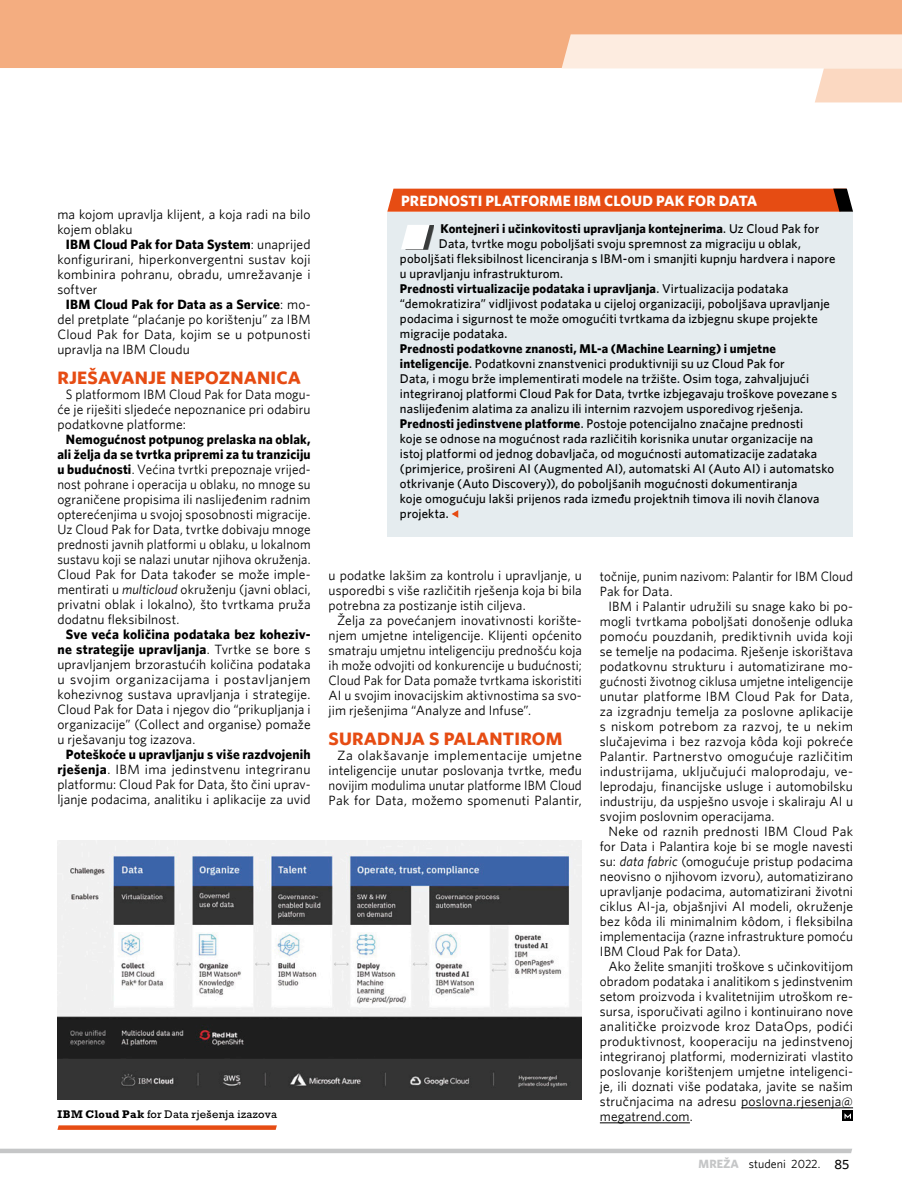
<style>
.page{position:relative;width:902px;height:1200px;background:#fff}
.page>*{position:absolute;margin:0;border:0;box-sizing:border-box;transform-origin:0 0}
.t1{font:700 18px "Whitney";letter-spacing:.01em;color:#e64c13;scale:1.04 1}
.t2{font:700 15px "Whitney";letter-spacing:.01em;color:#fff}
.t3{font:13.5px/15px "Whitney";letter-spacing:.01em;color:#000;text-align:justify}
.t4{font:13.5px/15px "Whitney";letter-spacing:.01em;color:#000;text-align:justify;scale:.96 1}
.t5{font:500 12.75px/15px "Whitney";letter-spacing:.01em;color:#000}
.t6{font:700 12.75px "Whitney";letter-spacing:.01em;color:#000}
.t7{font:12px "Whitney";color:#000}
.t8{font:11.25px "Rockwell Std";letter-spacing:.02em;color:#000}
.s1{font-weight:700}
.s2{font-style:italic}
.s3{font-weight:500}
.s4{font-weight:700;color:#c5c6c7}
.s5{font-weight:500;font-size:13.5px}
</style>
<div class="page">
<div style="left:0;top:0;width:901px;height:68px;background:#f4ad80"></div>
<svg style="left:0;top:1148px;width:852px;height:4px;background:#cecfd0"></svg>
<svg style="left:561px;top:34px;width:340px;height:68px"></svg>
<hr style="left:741px;top:1107px;width:112px;height:1px;background:#000">
<hr style="left:599px;top:1122px;width:90px;height:1px;background:#000">
<svg style="left:842px;top:1110px;width:11px;height:10px"></svg>
<svg style="left:844px;top:1112px;width:6px;height:6px"></svg>
<svg style="left:57px;top:1125px;width:220px;height:4px"></svg>
<img style="left:57px;top:840px;width:524px;height:259px">
<div style="left:387px;top:212px;width:466px;height:324px;background:#e5ecef"></div>
<svg style="left:387px;top:189px;width:466px;height:23px;background:#e04e18"></svg>
<svg style="left:451px;top:510px;width:7px;height:7px"></svg>
<div style="left:405px;top:225px;width:29px;height:24px;background:#000;opacity:.75"></div>
<svg style="left:401px;top:225px;width:28px;height:24px"></svg>
<p class="t3" style="left:57px;top:206px;width:255px">ma kojom upravlja klijent, a koja radi na bilo kojem oblaku</p>
<p class="t3" style="left:57px;top:236px;width:255px;text-indent:9px"><span class="s1">IBM Cloud Pak for Data System</span>: unaprijed konfigurirani, hiperkonvergentni sustav koji kombinira pohranu, obradu, umrežavanje i softver</p>
<p class="t3" style="left:57px;top:296px;width:255px;text-indent:9px"><span class="s1">IBM Cloud Pak for Data as a Service</span>: mo&shy;del pretplate “plaćanje po korištenju” za IBM Cloud Pak for Data, kojim se u potpunosti upravlja na IBM Cloudu</p>
<h1 class="t1" style="left:57px;top:367px;width:236px">RJEŠAVANJE NEPOZNANICA</h1>
<p class="t4" style="left:57px;top:386px;width:265px;text-indent:9px">S platformom IBM Cloud Pak for Data mogu&shy;će je riješiti sljedeće nepoznanice pri odabiru podatkovne platforme:</p>
<p class="t3" style="left:57px;top:431px;width:255px;text-indent:9px"><span class="s1">Nemogućnost potpunog prelaska na oblak, ali želja da se tvrtka pripremi za tu tranziciju u budućnosti</span>. Većina tvrtki prepoznaje vrijed&shy;nost pohrane i operacija u oblaku, no mnoge su ograničene propisima ili naslijeđenim radnim opterećenjima u svojoj sposobnosti migracije.<br>Uz Cloud Pak for Data, tvrtke dobivaju mnoge prednosti javnih platformi u oblaku, u lokalnom sustavu koji se nalazi unutar njihova okruženja.<br>Cloud Pak for Data također se može imple&shy;mentirati u <span class="s2">multicloud</span> okruženju (javni oblaci, privatni oblak i lokalno), što tvrtkama pruža dodatnu fleksibilnost.</p>
<p class="t3" style="left:57px;top:626px;width:255px;text-indent:9px"><span class="s1">Sve veća količina podataka bez koheziv&shy;ne strategije upravljanja</span>. Tvrtke se bore s upravljanjem brzorastućih količina podataka u svojim organizacijama i postavljanjem kohezivnog sustava upravljanja i strategije.<br>Cloud Pak for Data i njegov dio “prikupljanja i organizacije” (Collect and organise) pomaže u rješavanju tog izazova.</p>
<p class="t3" style="left:57px;top:746px;width:255px;text-indent:9px"><span class="s1">Poteškoće u upravljanju s više razdvojenih rješenja</span>. IBM ima jedinstvenu integriranu platformu: Cloud Pak for Data, što čini uprav&shy;ljanje podacima, analitiku i aplikacije za uvid</p>
<p class="t8" style="left:57px;top:1107px;width:221px"><span class="s1">IBM Cloud Pak</span> for Data rješenja izazova</p>
<p class="t2" style="left:401px;top:191px;width:358px">PREDNOSTI PLATFORME IBM CLOUD PAK FOR DATA</p>
<p class="t6" style="left:440px;top:220px;width:380px">Kontejneri i učinkovitosti upravljanja kontejnerima<span class="s3">. Uz Cloud Pak for</span></p>
<p class="t5" style="left:439px;top:235px;width:363px">Data, tvrtke mogu poboljšati svoju spremnost za migraciju u oblak,</p>
<p class="t5" style="left:400px;top:250px;width:437px">poboljšati fleksibilnost licenciranja s IBM-om i smanjiti kupnju hardvera i napore</p>
<p class="t5" style="left:400px;top:265px;width:165px">u upravljanju infrastrukturom.</p>
<p class="t6" style="left:400px;top:280px;width:390px">Prednosti virtualizacije podataka i upravljanja<span class="s3">. Virtualizacija podataka</span></p>
<p class="t5" style="left:400px;top:295px;width:431px">“demokratizira” vidljivost podataka u cijeloj organizaciji, poboljšava upravljanje</p>
<p class="t5" style="left:400px;top:310px;width:419px">podacima i sigurnost te može omogućiti tvrtkama da izbjegnu skupe projekte</p>
<p class="t5" style="left:400px;top:325px;width:109px">migracije podataka.</p>
<p class="t5" style="left:400px;top:340px;width:438px"><span class="s1">Prednosti podatkovne znanosti, ML-a (Machine Learning) i umjetne inteligencije</span>. Podatkovni znanstvenici produktivniji su uz Cloud Pak for<br>Data, i mogu brže implementirati modele na tržište. Osim toga, zahvaljujući integriranoj platformi Cloud Pak for Data, tvrtke izbjegavaju troškove povezane s naslijeđenim alatima za analizu ili internim razvojem usporedivog rješenja.<br><span class="s1">Prednosti jedinstvene platforme</span>. Postoje potencijalno značajne prednosti<br>koje se odnose na mogućnost rada različitih korisnika unutar organizacije na istoj platformi od jednog dobavljača, od mogućnosti automatizacije zadataka (primjerice, prošireni AI (Augmented AI), automatski AI (Auto AI) i automatsko otkrivanje (Auto Discovery)), do poboljšanih mogućnosti dokumentiranja<br>koje omogućuju lakši prijenos rada između projektnih timova ili novih članova projekta.</p>
<p class="t3" style="left:328px;top:567px;width:255px">u podatke lakšim za kontrolu i upravljanje, u usporedbi s više različitih rješenja koja bi bila potrebna za postizanje istih ciljeva.</p>
<p class="t3" style="left:328px;top:612px;width:255px;text-indent:9px">Želja za povećanjem inovativnosti korište&shy;njem umjetne inteligencije. Klijenti općenito smatraju umjetnu inteligenciju prednošću koja ih može odvojiti od konkurencije u budućnosti; Cloud Pak for Data pomaže tvrtkama iskoristiti AI u svojim inovacijskim aktivnostima sa svo&shy;jim rješenjima “Analyze and Infuse”.</p>
<h1 class="t1" style="left:328px;top:727px;width:226px">SURADNJA S PALANTIROM</h1>
<p class="t3" style="left:328px;top:747px;width:255px;text-indent:9px">Za olakšavanje implementacije umjetne inteligencije unutar poslovanja tvrtke, među novijim modulima unutar platforme IBM Cloud Pak for Data, možemo spomenuti Palantir,</p>
<p class="t4" style="left:599px;top:568px;width:265px">točnije, punim nazivom: Palantir for IBM Cloud<br>Pak for Data.</p>
<p class="t3" style="left:599px;top:598px;width:255px;text-indent:9px">IBM i Palantir udružili su snage kako bi po&shy;mogli tvrtkama poboljšati donošenje odluka pomoću pouzdanih, prediktivnih uvida koji se temelje na podacima. Rješenje iskorištava podatkovnu strukturu i automatizirane mo&shy;gućnosti životnog ciklusa umjetne inteligencije unutar platforme IBM Cloud Pak for Data, za izgradnju temelja za poslovne aplikacije s niskom potrebom za razvoj, te u nekim slučajevima i bez razvoja kôda koji pokreće Palantir. Partnerstvo omogućuje različitim industrijama, uključujući maloprodaju, ve&shy;leprodaju, financijske usluge i automobilsku industriju, da uspješno usvoje i skaliraju AI u svojim poslovnim operacijama.</p>
<p class="t3" style="left:599px;top:823px;width:255px;text-indent:9px">Neke od raznih prednosti IBM Cloud Pak for Data i Palantira koje bi se mogle navesti su: <span class="s2">data fabric</span> (omogućuje pristup podacima neovisno o njihovom izvoru), automatizirano upravljanje podacima, automatizirani životni ciklus AI-ja, objašnjivi AI modeli, okruženje bez kôda ili minimalnim kôdom, i fleksibilna implementacija (razne infrastrukture pomoću IBM Cloud Pak for Data).</p>
<p class="t3" style="left:599px;top:958px;width:255px;text-indent:9px">Ako želite smanjiti troškove s učinkovitijom obradom podataka i analitikom s jedinstvenim setom proizvoda i kvalitetnijim utroškom re&shy;sursa, isporučivati agilno i kontinuirano nove analitičke proizvode kroz DataOps, podići produktivnost, kooperaciju na jedinstvenoj integriranoj platformi, modernizirati vlastito poslovanje korištenjem umjetne inteligenci&shy;je, ili doznati više podataka, javite se našim stručnjacima na adresu poslovna.rjesenja@ megatrend.com.</p>
<p class="t7" style="left:698px;top:1156px;width:152px"><span class="s4">MREŽA</span> studeni 2022. <span class="s5">85</span></p>
</div>
